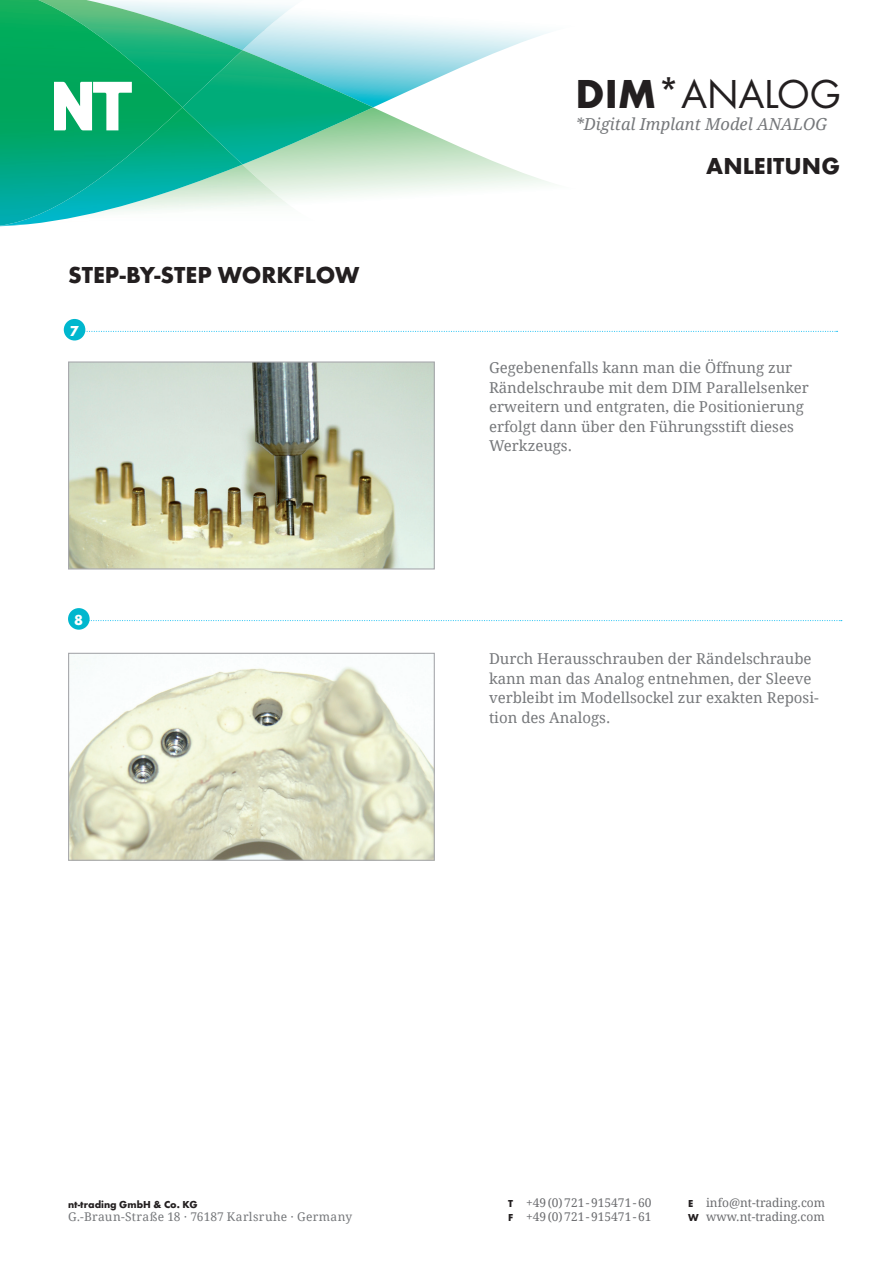
<style>
.page{position:relative;width:893px;height:1263px;background:#fff}
.page>*{position:absolute;margin:0;border:0;box-sizing:border-box;transform-origin:0 0}
.t1{font:42px "Futura Boo";color:#231f20}
.t2{font:700 24px "Futura";color:#231f20}
.t3{font:16.5px "Droid Serif Italic NT";color:#76787b}
.t4{font:15px/19.5px "Droid Serif NT";color:#76787b}
.t5{font:700 15px "Futura";color:#fff}
.t6{font:12px/14.4px "Droid Serif NT";color:#6c6d70}
.t7{font:12px "Droid Serif NT";letter-spacing:.02em;color:#76787b}
.t8{font:700 10.5px "Futura";color:#231f20}
.s1{font-family:"Futura";font-weight:700}
.s2{font-family:"Futura";font-weight:700;font-size:10.5px;color:#231f20}
</style>
<div class="page">
<img style="left:70px;top:363px;width:363px;height:204px">
<div style="left:68px;top:361px;width:367px;height:208px;border:1px solid #a8a9ad"></div>
<svg style="left:85px;top:331px;width:753px;height:1px"></svg>
<div style="left:64px;top:319px;width:21px;height:21px;background:#00b7ce;border-radius:50%"></div>
<svg style="left:90px;top:620px;width:752px;height:1px"></svg>
<div style="left:68px;top:608px;width:22px;height:22px;background:#00b7ce;border-radius:50%"></div>
<img style="left:70px;top:656px;width:363px;height:203px">
<div style="left:68px;top:653px;width:367px;height:208px;border:1px solid #a8a9ad"></div>
<svg style="left:0;top:0;width:550px;height:226px"></svg>
<h2 class="t2" style="left:68px;top:260px;width:293px">Step-By-Step Wo rkflow</h2>
<p class="t5" style="left:70px;top:321px;width:10px">7</p>
<p class="t5" style="left:74px;top:610px;width:10px">8</p>
<h1 class="t1" style="left:576px;top:69px;width:267px"><span class="s1">DIM*</span>ANALOG</h1>
<p class="t3" style="left:576px;top:115px;width:253px">*Digital Implant Model ANALOG</p>
<h2 class="t2" style="left:706px;top:151px;width:135px">ANLEITUNG</h2>
<p class="t4" style="left:489px;top:358px;width:321px">Gegebenenfalls kann man die Öffnung zur Rändelschraube mit dem DIM Parallelsenker erweitern und entgraten, die Positionierung erfolgt dann über den Führungsstift dieses Werkzeugs.</p>
<p class="t4" style="left:489px;top:649px;width:331px">Durch Herausschrauben der Rändelschraube kann man das Analog entnehmen, der Sleeve verbleibt im Modellsockel zur exakten Reposi&shy;tion des Analogs.</p>
<p class="t8" style="left:68px;top:1198px;width:131px">nt-trading GmbH &amp; Co. KG</p>
<p class="t7" style="left:68px;top:1210px;width:286px">G.-Braun-Straße 18 · 76187 Karlsruhe · Germany</p>
<p class="t6" style="left:508px;top:1195px;width:145px"><span class="s2">T</span> +49(0)721-915471-60<br><span class="s2">F</span> +49(0)721-915471-61</p>
<p class="t6" style="left:688px;top:1195px;width:139px"><span class="s2">E</span> info@nt-trading.com<br><span class="s2">W</span> www.nt-trading.com</p>
</div>
